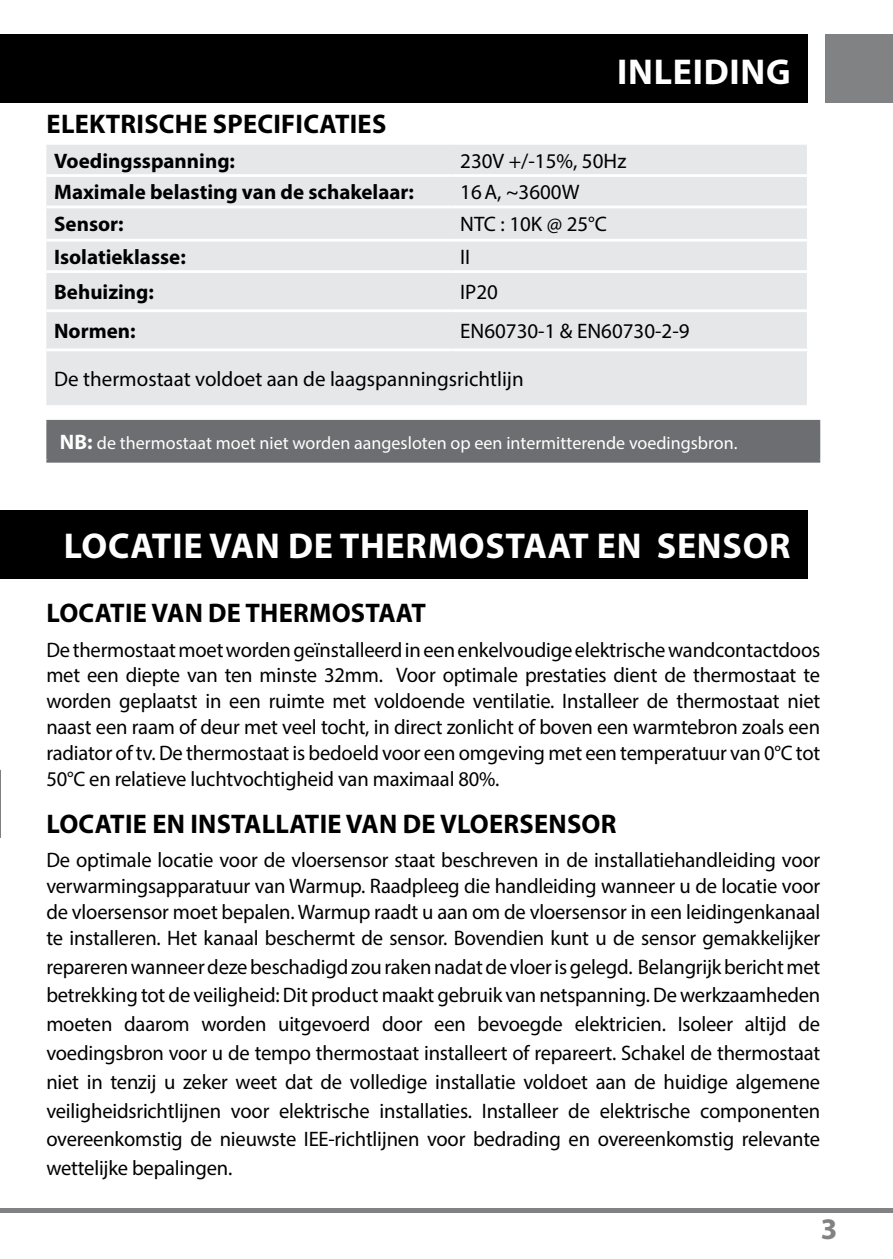
<style>
.page{position:relative;width:893px;height:1259px;background:#fff}
.page>*{position:absolute;margin:0;border:0;box-sizing:border-box;transform-origin:0 0}
.t1{font:700 36px "Myriad Pro";letter-spacing:.02em;color:#fff}
.t2{font:700 30px "Myriad Pro";color:#808284}
.t3{font:700 27px "Myriad Pro";letter-spacing:.01em;color:#000}
.t4{font:21px/25.8px "Myriad Pro";letter-spacing:-.01em;color:#000;text-align:justify}
.t5{font:700 21px "Myriad Pro";color:#000}
.t6{font:18px "Myriad Pro";color:#fff}
.s1{font-weight:700;font-size:21px}
</style>
<div class="page">
<hr style="left:0;top:1208px;width:893px;height:4px;background:#808284">
<div style="left:825px;top:34px;width:68px;height:68px;background:#808284"></div>
<div style="left:0;top:34px;width:808px;height:68px;background:#000"></div>
<div style="left:0;top:510px;width:808px;height:68px;background:#000"></div>
<div style="left:46px;top:145px;width:761px;height:260px;background:#e6e7e8"></div>
<hr style="left:46px;top:174px;width:406px;height:3px;background:#fff">
<hr style="left:452px;top:174px;width:358px;height:3px;background:#fff">
<hr style="left:46px;top:206px;width:406px;height:2px;background:#fff">
<hr style="left:452px;top:206px;width:358px;height:2px;background:#fff">
<hr style="left:46px;top:239px;width:406px;height:3px;background:#fff">
<hr style="left:452px;top:239px;width:358px;height:3px;background:#fff">
<hr style="left:46px;top:270px;width:406px;height:3px;background:#fff">
<hr style="left:452px;top:270px;width:358px;height:3px;background:#fff">
<hr style="left:46px;top:309px;width:406px;height:3px;background:#fff">
<hr style="left:452px;top:309px;width:358px;height:3px;background:#fff">
<hr style="left:46px;top:348px;width:406px;height:3px;background:#fff">
<hr style="left:452px;top:348px;width:358px;height:3px;background:#fff">
<div style="left:48px;top:421px;width:771px;height:40px;background:#6d6e71"></div>
<hr style="left:46px;top:420px;width:774px;height:3px;background:#6d6e71">
<hr style="left:46px;top:423px;width:3px;height:37px;background:#6d6e71">
<hr style="left:817px;top:423px;width:3px;height:37px;background:#6d6e71">
<hr style="left:46px;top:460px;width:774px;height:3px;background:#6d6e71">
<h1 class="t1" style="left:617px;top:58px;width:175px">INLEIDING</h1>
<p class="t3" style="left:47px;top:113px;width:341px">ELEKTRISCHE SPECIFICATIES</p>
<p class="t5" style="left:54px;top:153px;width:182px">Voedingsspanning:</p>
<p class="t4" style="left:460px;top:150px;width:168px">230V +/-15%, 50Hz</p>
<p class="t5" style="left:54px;top:184px;width:361px">Maximale belasting van de schakelaar:</p>
<p class="t4" style="left:460px;top:181px;width:121px">16 A, ~3600W</p>
<p class="t5" style="left:54px;top:216px;width:71px">Sensor:</p>
<p class="t4" style="left:460px;top:213px;width:148px">NTC : 10K @ 25°C</p>
<p class="t5" style="left:54px;top:249px;width:133px">Isolatieklasse:</p>
<p class="t4" style="left:460px;top:246px;width:12px">II</p>
<p class="t5" style="left:54px;top:284px;width:101px">Behuizing:</p>
<p class="t4" style="left:460px;top:281px;width:39px">IP20</p>
<p class="t5" style="left:54px;top:323px;width:83px">Normen:</p>
<p class="t4" style="left:460px;top:320px;width:231px">EN60730-1 &amp; EN60730-2-9</p>
<p class="t4" style="left:54px;top:368px;width:471px">De thermostaat voldoet aan de laagspanningsrichtlijn</p>
<p class="t6" style="left:60px;top:436px;width:679px"><span class="s1">NB:</span> de thermostaat moet niet worden aangesloten op een intermitterende voedingsbron.</p>
<h1 class="t1" style="left:64px;top:532px;width:728px">LOCATIE VAN DE THERMOSTAAT EN SENSOR</h1>
<p class="t3" style="left:47px;top:603px;width:381px">LOCATIE VAN DE THERMOSTAAT</p>
<p class="t4" style="left:46px;top:638px;width:775px">De thermostaat moet worden geïnstalleerd in een enkelvoudige elektrische wandcontactdoos met een diepte van ten minste 32mm. Voor optimale prestaties dient de thermostaat te worden geplaatst in een ruimte met voldoende ventilatie. Installeer de thermostaat niet naast een raam of deur met veel tocht, in direct zonlicht of boven een warmtebron zoals een radiator of tv. De thermostaat is bedoeld voor een omgeving met een temperatuur van 0°C tot 50°C en relatieve luchtvochtigheid van maximaal 80%.</p>
<p class="t3" style="left:47px;top:814px;width:571px">LOCATIE EN INSTALLATIE VAN DE VLOERSENSOR</p>
<p class="t4" style="left:46px;top:849px;width:775px">De optimale locatie voor de vloersensor staat beschreven in de installatiehandleiding voor verwarmingsapparatuur van Warmup. Raadpleeg die handleiding wanneer u de locatie voor de vloersensor moet bepalen. Warmup raadt u aan om de vloersensor in een leidingenkanaal te installeren. Het kanaal beschermt de sensor. Bovendien kunt u de sensor gemakkelijker</p>
<p class="t4" style="left:46px;top:954px;width:775px;line-height:28.8px">repareren wanneer deze beschadigd zou raken nadat de vloer is gelegd. Belangrijk bericht met betrekking tot de veiligheid: Dit product maakt gebruik van netspanning. De werkzaamheden moeten daarom worden uitgevoerd door een bevoegde elektricien. Isoleer altijd de voedingsbron voor u de tempo thermostaat installeert of repareert. Schakel de thermostaat niet in tenzij u zeker weet dat de volledige installatie voldoet aan de huidige algemene veiligheidsrichtlijnen voor elektrische installaties. Installeer de elektrische componenten overeenkomstig de nieuwste IEE-richtlijnen voor bedrading en overeenkomstig relevante wettelijke bepalingen.</p>
<h2 class="t2" style="left:821px;top:1217px;width:18px">3</h2>
</div>
